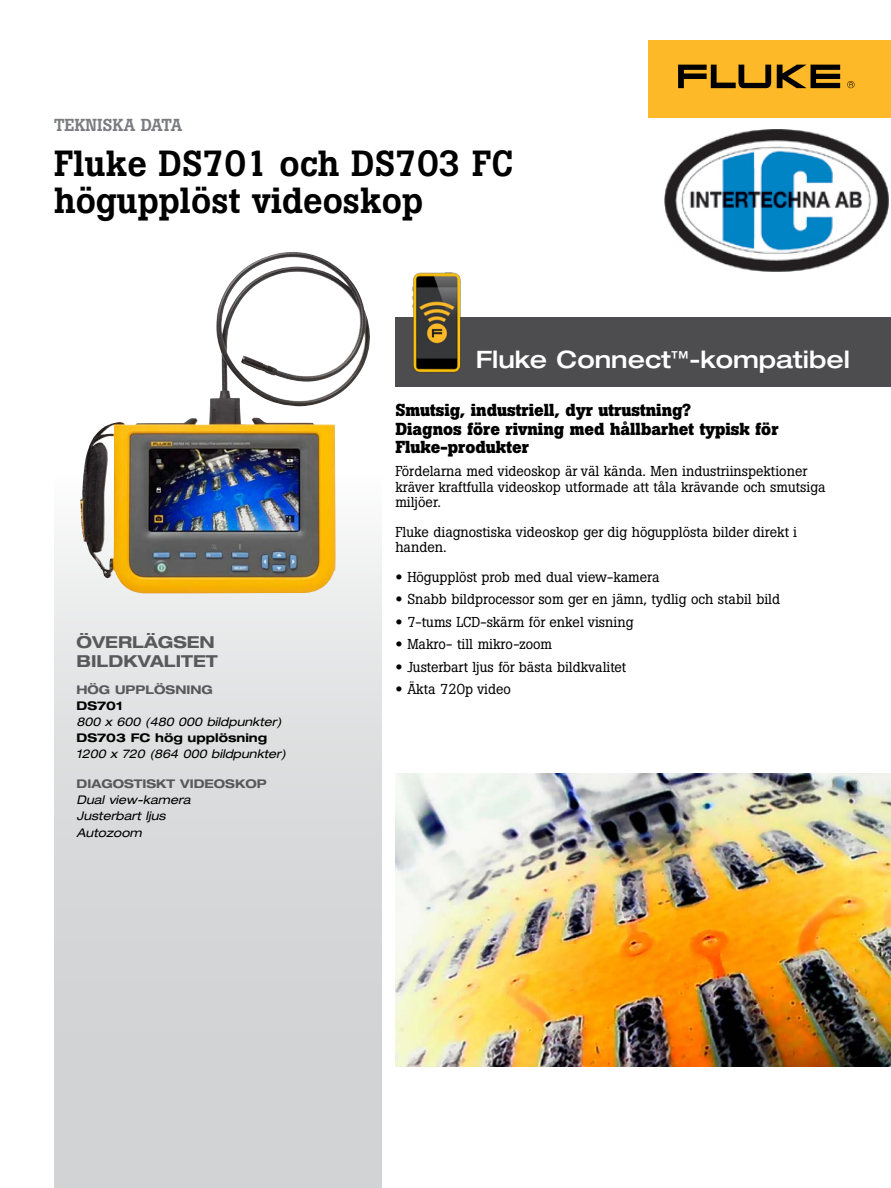
<style>
.page{position:relative;width:891px;height:1188px;background:#fff}
.page>*{position:absolute;margin:0;border:0;box-sizing:border-box;transform-origin:0 0}
.t1{font:500 36px/37.5px "Boton Pro";color:#000}
.t2{font:500 expanded 24px "Helvetica Neue LT Pro";color:#fff}
.t3{font:700 17.25px/18.8px "Boton Pro";color:#000}
.t4{font:500 17.25px "Boton Pro";color:#7b7c7f}
.t5{font:700 expanded 16.5px/18.8px "Helvetica Neue LT Pro";color:#58595b}
.t6{font:14.25px/15.8px "Boton Pro";color:#000}
.t7{font:italic expanded 12px/16.2px "Helvetica Neue LT Pro";color:#000}
.t8{font:700 expanded 12px "Helvetica Neue LT Pro";color:#58595b}
.t9{font:700 expanded 12px "Helvetica Neue LT Pro";color:#000}
.s1{font-family:"Helvetica Neue LT Pro";font-weight:700;font-stretch:expanded}
</style>
<div class="page">
<div style="left:54px;top:475px;width:328px;height:713px;background:linear-gradient(to bottom,#f3f3f3,#c8cacc)"></div>
<div style="left:648px;top:41px;width:243px;height:77px;background:#fdb927"></div>
<svg style="left:777px;top:65px;width:63px;height:23px"></svg>
<svg style="left:678px;top:65px;width:93px;height:23px"></svg>
<svg style="left:847px;top:81px;width:8px;height:7px"></svg>
<div style="left:395px;top:317px;width:496px;height:70px;background:#4d4d4f"></div>
<img style="left:412px;top:272px;width:49px;height:101px">
<img style="left:80px;top:252px;width:291px;height:342px">
<img style="left:395px;top:773px;width:496px;height:294px">
<img style="left:665px;top:130px;width:224px;height:142px">
<p class="t4" style="left:54px;top:114px;width:130px">TEKNISKA DATA</p>
<h1 class="t1" style="left:54px;top:145px;width:461px">Fluke DS701 och DS703 FC högupplöst videoskop</h1>
<p class="t5" style="left:76px;top:632px;width:143px">ÖVERLÄGSEN<br>BILDKVALITET</p>
<p class="t8" style="left:76px;top:681px;width:138px">HÖG UPPLÖSNING</p>
<p class="t9" style="left:76px;top:698px;width:48px">DS701</p>
<p class="t7" style="left:76px;top:713px;width:207px">800 x 600 (480 000 bildpunkter)</p>
<p class="t9" style="left:76px;top:730px;width:192px">DS703 FC hög upplösning</p>
<p class="t7" style="left:76px;top:746px;width:211px">1200 x 720 (864 000 bildpunkter)</p>
<p class="t8" style="left:76px;top:776px;width:192px">DIAGOSTISKT VIDEOSKOP</p>
<p class="t7" style="left:76px;top:792px;width:116px">Dual view-kamera<br>Justerbart ljus<br>Autozoom</p>
<h2 class="t2" style="left:476px;top:344px;width:376px">Fluke Connect<sup>™</sup>-kompatibel</h2>
<p class="t3" style="left:395px;top:400px;width:385px">Smutsig, industriell, dyr utrustning?<br>Diagnos före rivning med hållbarhet typisk för<br>Fluke-produkter</p>
<p class="t6" style="left:395px;top:463px;width:432px">Fördelarna med videoskop är väl kända. Men industriinspektioner kräver kraftfulla videoskop utformade att tåla krävande och smutsiga miljöer.</p>
<p class="t6" style="left:395px;top:524px;width:403px">Fluke diagnostiska videoskop ger dig högupplösta bilder direkt i handen.</p>
<p class="t6" style="left:395px;top:569px;width:266px"><span class="s1">•</span> Högupplöst prob med dual view-kamera</p>
<p class="t6" style="left:395px;top:591px;width:386px"><span class="s1">•</span> Snabb bildprocessor som ger en jämn, tydlig och stabil bild</p>
<p class="t6" style="left:395px;top:614px;width:240px"><span class="s1">•</span> 7-tums LCD-skärm för enkel visning</p>
<p class="t6" style="left:395px;top:636px;width:158px"><span class="s1">•</span> Makro- till mikro-zoom</p>
<p class="t6" style="left:395px;top:659px;width:233px"><span class="s1">•</span> Justerbart ljus för bästa bildkvalitet</p>
<p class="t6" style="left:395px;top:681px;width:117px"><span class="s1">•</span> Äkta 720p video</p>
</div>
